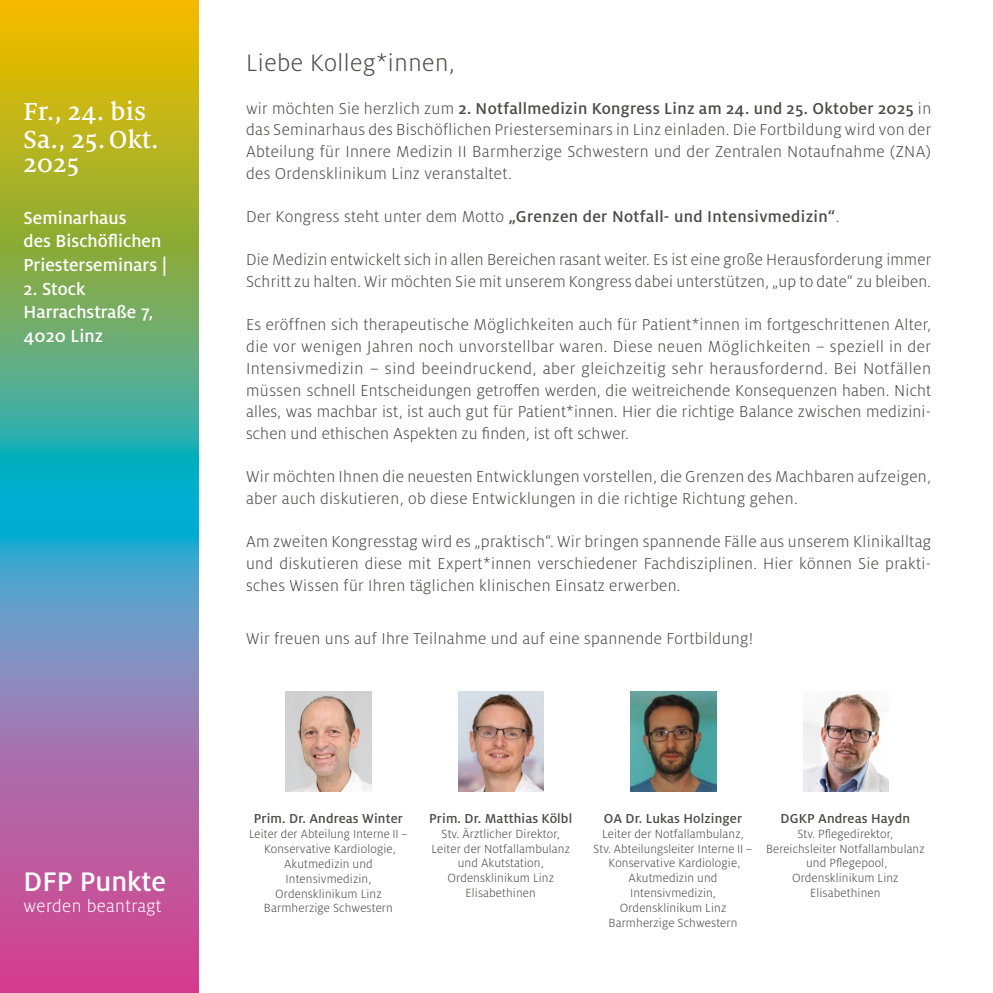
<style>
.page{position:relative;width:993px;height:993px;background:#fff}
.page>*{position:absolute;margin:0;border:0;box-sizing:border-box;transform-origin:0 0}
.t1{font:500 29.75px "Milo OT";color:#fff}
.t2{font:500 27.12px/28px "Milo Serif Pro";color:#fff}
.t3{font:300 26.25px "Milo OT";letter-spacing:.02em;color:#4a4a49}
.t4{font:500 19.25px/23.6px "Milo OT";color:#fff}
.t5{font:300 19.25px "Milo OT";letter-spacing:.02em;color:#fff}
.t6{font:300 17.5px/21.9px "Milo OT";letter-spacing:.02em;color:#4a4a49;text-align:justify}
.t7{font:500 17.5px "Milo OT";letter-spacing:.02em;color:#4a4a49}
.t8{font:500 14.35px "Milo OT";letter-spacing:.01em;color:#4a4a49}
.t9{font:300 13.12px/14.9px "Milo OT";letter-spacing:.01em;color:#4a4a49;text-align:center}
.s1{font-weight:500}
.s2{font-weight:300}
</style>
<div class="page">
<svg style="left:0;top:0;width:198px;height:992px;background:#8a9480"></svg>
<img style="left:285px;top:691px;width:86px;height:100px">
<img style="left:630px;top:691px;width:86px;height:100px">
<img style="left:803px;top:691px;width:85px;height:100px">
<img style="left:458px;top:691px;width:85px;height:100px">
<h2 class="t2" style="left:24px;top:97px;width:137px">Fr., 24. bis<br>Sa., 25. Okt.</h2>
<h2 class="t2" style="left:24px;top:149px;width:57px">2025</h2>
<p class="t4" style="left:24px;top:206px;width:145px">Seminarhaus<br>des Bischöflichen<br>Priesterseminars |</p>
<p class="t4" style="left:24px;top:277px;width:131px">2. Stock<br>Harrachstraße 7,<br>4020 Linz</p>
<h1 class="t1" style="left:24px;top:865px;width:144px">DFP Punkte</h1>
<p class="t5" style="left:24px;top:895px;width:139px">werden beantragt</p>
<h3 class="t3" style="left:246px;top:48px;width:210px">Liebe Kolleg*innen,</h3>
<p class="t6" style="left:246px;top:97px;width:686px">wir möchten Sie herzlich zum <span class="s1">2. Notfallmedizin Kongress Linz am 24. und 25. Oktober 2025</span> in das Seminarhaus des Bischöflichen Priesterseminars in Linz einladen. Die Fortbildung wird von der Abteilung für Innere Medizin II Barmherzige Schwestern und der Zentralen Notaufnahme (ZNA) des Ordensklinikum Linz veranstaltet.</p>
<p class="t7" style="left:246px;top:207px;width:594px"><span class="s2">Der Kongress steht unter dem Motto</span> „Grenzen der Notfall- und Intensivmedizin“<span class="s2">.</span></p>
<p class="t6" style="left:246px;top:249px;width:686px">Die Medizin entwickelt sich in allen Bereichen rasant weiter. Es ist eine große Herausforderung immer<br>Schritt zu halten. Wir möchten Sie mit unserem Kongress dabei unterstützen, „up to date“ zu bleiben.</p>
<p class="t6" style="left:246px;top:313px;width:686px">Es eröffnen sich therapeutische Möglichkeiten auch für Patient*innen im fortgeschrittenen Alter, die vor wenigen Jahren noch unvorstellbar waren. Diese neuen Möglichkeiten – speziell in der Intensivmedizin – sind beeindruckend, aber gleichzeitig sehr herausfordernd. Bei Notfällen müssen schnell Entscheidungen getroffen werden, die weitreichende Konsequenzen haben. Nicht alles, was machbar ist, ist auch gut für Patient*innen. Hier die richtige Balance zwischen medizini&shy;schen und ethischen Aspekten zu finden, ist oft schwer.</p>
<p class="t6" style="left:246px;top:466px;width:686px">Wir möchten Ihnen die neuesten Entwicklungen vorstellen, die Grenzen des Machbaren aufzeigen, aber auch diskutieren, ob diese Entwicklungen in die richtige Richtung gehen.</p>
<p class="t6" style="left:246px;top:530px;width:686px">Am zweiten Kongresstag wird es „praktisch“. Wir bringen spannende Fälle aus unserem Klinikalltag und diskutieren diese mit Expert*innen verschiedener Fachdisziplinen. Hier können Sie prakti&shy;sches Wissen für Ihren täglichen klinischen Einsatz erwerben.</p>
<p class="t6" style="left:246px;top:627px;width:508px">Wir freuen uns auf Ihre Teilnahme und auf eine spannende Fortbildung!</p>
<p class="t8" style="left:254px;top:810px;width:150px">Prim. Dr. Andreas Winter</p>
<p class="t9" style="left:249px;top:826px;width:160px">Leiter der Abteilung Interne II –<br>Konservative Kardiologie,<br>Akutmedizin und<br>Intensivmedizin,<br>Ordensklinikum Linz<br>Barmherzige Schwestern</p>
<p class="t8" style="left:429px;top:810px;width:144px">Prim. Dr. Matthias Kölbl</p>
<p class="t9" style="left:431px;top:826px;width:140px">Stv. Ärztlicher Direktor,<br>Leiter der Notfallambulanz und Akutstation,<br>Ordensklinikum Linz<br>Elisabethinen</p>
<p class="t8" style="left:603px;top:810px;width:140px">OA Dr. Lukas Holzinger</p>
<p class="t9" style="left:593px;top:826px;width:160px">Leiter der Notfallambulanz,<br>Stv. Abteilungsleiter Interne II –<br>Konservative Kardiologie,<br>Akutmedizin und<br>Intensivmedizin,<br>Ordensklinikum Linz<br>Barmherzige Schwestern</p>
<p class="t8" style="left:780px;top:810px;width:131px">DGKP Andreas Haydn</p>
<p class="t9" style="left:765px;top:826px;width:160px">Stv. Pflegedirektor,<br>Bereichsleiter Notfallambulanz und Pflegepool,<br>Ordensklinikum Linz<br>Elisabethinen</p>
</div>
